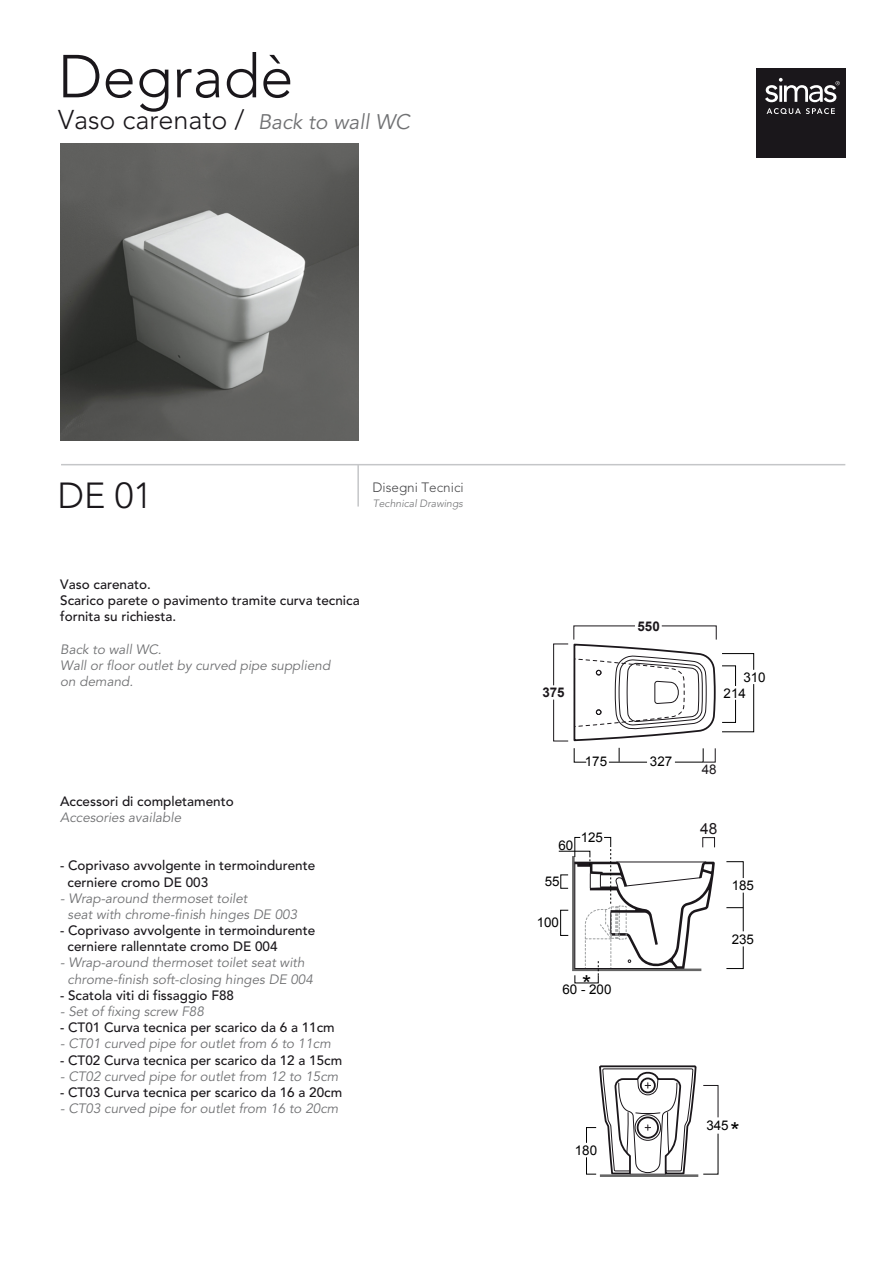
<style>
.page{position:relative;width:893px;height:1263px;background:#fff}
.page>*{position:absolute;margin:0;border:0;box-sizing:border-box;transform-origin:0 0}
.t1{font:300 60px "Avenir";color:#1a171b}
.t2{font:300 36px "Avenir";color:#1a171b}
.t3{font:300 27px "Avenir";color:#1a171b}
.t4{font:23.4px "Arial";color:#000}
.t5{font:15.45px "Arial";color:#1c171b}
.t6{font:500 13.5px/16.2px "Avenir";color:#1a171b}
.t7{font:italic 13.5px/16.2px "Avenir";color:#707173}
.t8{font:300 13.5px "Avenir";color:#49494b}
.t9{font:13.35px/16.2px "Arial";color:#000}
.t10{font:700 13.35px "Arial";color:#1b171b}
.t11{font:13.35px "Arial";color:#1b171b}
.t12{font:italic 300 10.5px "Avenir";color:#707173}
.s1{font-weight:400;font-style:italic;font-size:21px;color:#707173}
.s2{font-size:23.4px}
</style>
<div class="page">
<hr style="left:61px;top:464px;width:784px;height:1px;background:#c5c6c8">
<div style="left:756px;top:68px;width:89px;height:90px;background:#1a171b"></div>
<svg style="left:765px;top:78px;width:75px;height:24px"></svg>
<svg style="left:767px;top:108px;width:68px;height:6px"></svg>
<hr style="left:357px;top:465px;width:2px;height:42px;background:#c5c6c8">
<img style="left:61px;top:143px;width:297px;height:298px">
<hr style="left:600px;top:1174px;width:98px;height:3px;background:#666">
<hr style="left:609px;top:762px;width:38px;height:1px;background:#000">
<svg style="left:619px;top:748px;width:1px;height:14px"></svg>
<svg style="left:574px;top:748px;width:13px;height:15px"></svg>
<svg style="left:674px;top:748px;width:42px;height:15px"></svg>
<svg style="left:586px;top:1065px;width:111px;height:110px"></svg>
<svg style="left:703px;top:1133px;width:15px;height:42px"></svg>
<svg style="left:703px;top:1085px;width:15px;height:33px"></svg>
<svg style="left:558px;top:837px;width:157px;height:138px"></svg>
<svg style="left:726px;top:907px;width:17px;height:1px"></svg>
<hr style="left:743px;top:893px;width:1px;height:38px;background:#000">
<svg style="left:726px;top:946px;width:18px;height:23px"></svg>
<svg style="left:726px;top:861px;width:18px;height:17px"></svg>
<div style="left:702px;top:837px;width:13px;height:11px;border:1px solid #1b171b"></div>
<svg style="left:553px;top:625px;width:201px;height:117px"></svg>
<h1 class="t1" style="left:58px;top:41px;width:237px">Degradè</h1>
<h3 class="t3" style="left:58px;top:104px;width:353px">Vaso carenato / <span class="s1">Back to wall WC</span></h3>
<h2 class="t2" style="left:57px;top:474px;width:96px">DE 01</h2>
<p class="t8" style="left:373px;top:479px;width:93px">Disegni Tecnici</p>
<p class="t12" style="left:373px;top:497px;width:92px">Technical Drawings</p>
<p class="t6" style="left:60px;top:576px;width:301px">Vaso carenato.<br>Scarico parete o pavimento tramite curva tecnica fornita su richiesta.</p>
<p class="t7" style="left:60px;top:641px;width:271px">Back to wall WC.<br>Wall or floor outlet by curved pipe suppliend on demand.</p>
<p class="t6" style="left:60px;top:793px;width:175px">Accessori di completamento</p>
<p class="t7" style="left:60px;top:809px;width:123px">Accesories available</p>
<p class="t6" style="left:68px;top:858px;width:249px;text-indent:-7px">- Coprivaso avvolgente in termoindurente cerniere cromo DE 003</p>
<p class="t7" style="left:68px;top:890px;width:231px;text-indent:-7px">- Wrap-around thermoset toilet<br>seat with chrome-finish hinges DE 003</p>
<p class="t6" style="left:68px;top:923px;width:249px;text-indent:-7px">- Coprivaso avvolgente in termoindurente cerniere rallenntate cromo DE 004</p>
<p class="t7" style="left:68px;top:955px;width:247px;text-indent:-7px">- Wrap-around thermoset toilet seat with chrome-finish soft-closing hinges DE 004</p>
<p class="t6" style="left:60px;top:987px;width:175px">- Scatola viti di fissaggio F88</p>
<p class="t7" style="left:60px;top:1004px;width:145px">- Set of fixing screw F88</p>
<p class="t6" style="left:60px;top:1020px;width:276px">- CT01 Curva tecnica per scarico da 6 a 11cm</p>
<p class="t7" style="left:60px;top:1036px;width:272px">- CT01 curved pipe for outlet from 6 to 11cm</p>
<p class="t6" style="left:60px;top:1052px;width:284px">- CT02 Curva tecnica per scarico da 12 a 15cm</p>
<p class="t7" style="left:60px;top:1068px;width:280px">- CT02 curved pipe for outlet from 12 to 15cm</p>
<p class="t6" style="left:60px;top:1084px;width:284px">- CT03 Curva tecnica per scarico da 16 a 20cm</p>
<p class="t7" style="left:60px;top:1101px;width:280px">- CT03 curved pipe for outlet from 16 to 20cm</p>
<p class="t10" style="left:542px;top:684px;width:24px">375</p>
<p class="t10" style="left:637px;top:617px;width:24px">550</p>
<p class="t9" style="left:585px;top:754px;width:24px">175</p>
<p class="t9" style="left:650px;top:754px;width:24px">327</p>
<p class="t9" style="left:558px;top:837px;width:16px">60</p>
<p class="t9" style="left:581px;top:829px;width:24px">125</p>
<p class="t9" style="left:545px;top:874px;width:16px">55</p>
<p class="t9" style="left:537px;top:914px;width:24px">100</p>
<h3 class="t4" style="left:582px;top:968px;width:11px">*</h3>
<p class="t9" style="left:562px;top:981px;width:50px">60 - 200</p>
<p class="t9" style="left:724px;top:669px;width:44px;text-indent:20px">310<br>214</p>
<p class="t11" style="left:702px;top:760px;width:16px">48</p>
<p class="t5" style="left:700px;top:818px;width:19px">48</p>
<p class="t9" style="left:732px;top:877px;width:24px">185</p>
<p class="t9" style="left:732px;top:931px;width:24px">235</p>
<p class="t9" style="left:575px;top:1142px;width:24px">180</p>
<p class="t9" style="left:706px;top:1117px;width:35px">345<span class="s2">*</span></p>
</div>
